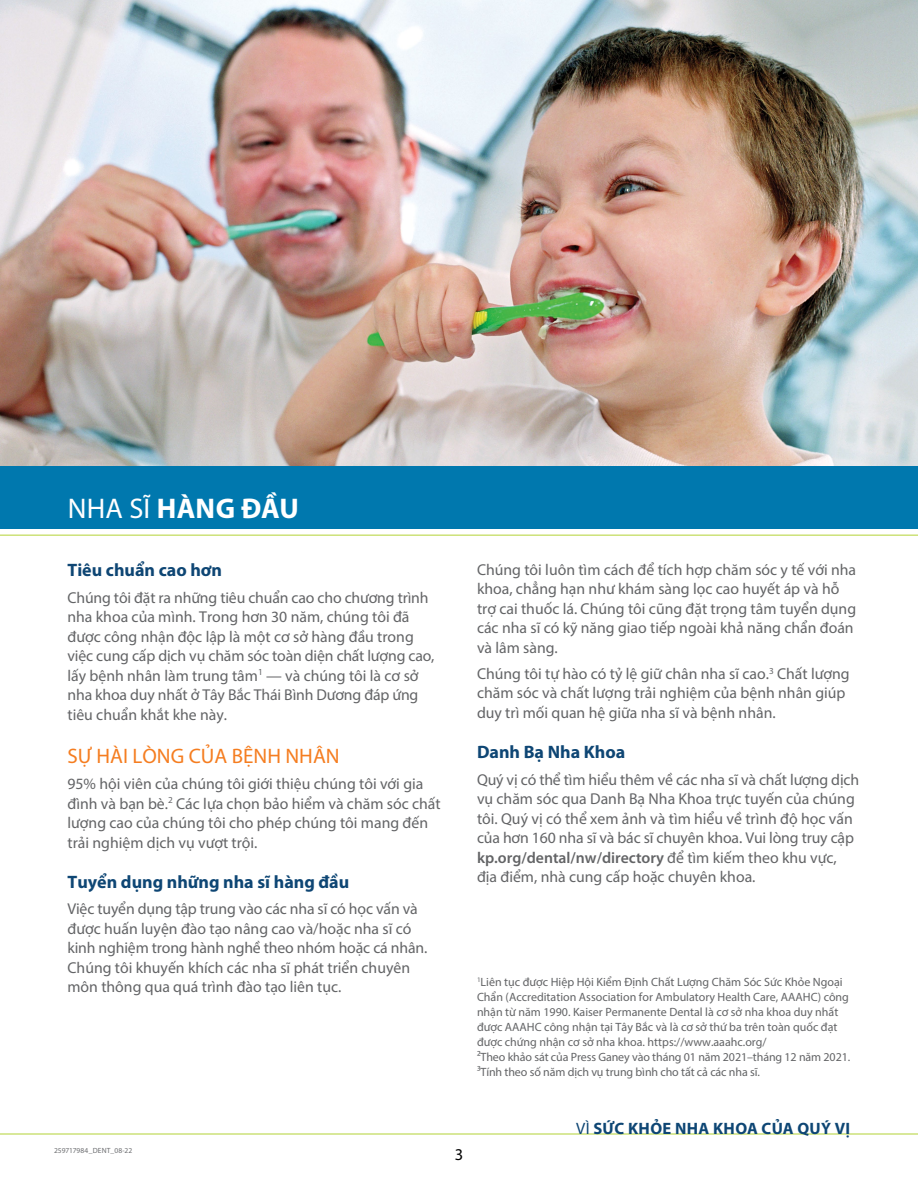
<style>
.page{position:relative;width:918px;height:1188px;background:#fff}
.page>*{position:absolute;margin:0;border:0;box-sizing:border-box;transform-origin:0 0}
.t1{font:700 28.5px "Myriad Pro";letter-spacing:.005em;color:#fff}
.t2{font:21px "Myriad Pro";color:#f57d20}
.t3{font:700 18px "Myriad Pro";color:#0e4674}
.t4{font:700 16.5px "Myriad Pro";letter-spacing:.02em;color:#0e4674}
.t5{font:16.5px "Myriad Pro";color:#000}
.t6{font:15.75px/19.5px "Myriad Pro";color:#636466}
.t7{font:12px/15px "Myriad Pro";color:#636466}
.t8{font:7.5px "Myriad Pro";letter-spacing:.015em;color:#6d6e71}
.s1{font-weight:400}
.s2{font-weight:600}
</style>
<div class="page">
<hr style="left:0;top:1134px;width:918px;height:1px;background:#b3d235">
<img style="left:0;top:0;width:918px;height:467px">
<div style="left:0;top:467px;width:918px;height:62px;background:#0078ae"></div>
<hr style="left:0;top:535px;width:918px;height:1px;background:#b3d235">
<h1 class="t1" style="left:68px;top:490px;width:233px"><span class="s1">NHA SĨ</span> HÀNG ĐẦU</h1>
<p class="t3" style="left:68px;top:558px;width:156px">Tiêu chuẩn cao hơn</p>
<p class="t6" style="left:68px;top:587px;width:368px">Chúng tôi đặt ra những tiêu chuẩn cao cho chương trình nha khoa của mình. Trong hơn 30 năm, chúng tôi đã được công nhận độc lập là một cơ sở hàng đầu trong việc cung cấp dịch vụ chăm sóc toàn diện chất lượng cao, lấy bệnh nhân làm trung tâm<sup>1</sup> — và chúng tôi là cơ sở nha khoa duy nhất ở Tây Bắc Thái Bình Dương đáp ứng tiêu chuẩn khắt khe này.</p>
<h2 class="t2" style="left:68px;top:743px;width:274px">SỰ HÀI LÒNG CỦA BỆNH NHÂN</h2>
<p class="t6" style="left:68px;top:774px;width:375px">95% hội viên của chúng tôi giới thiệu chúng tôi với gia đình và bạn bè.<sup>2</sup> Các lựa chọn bảo hiểm và chăm sóc chất lượng cao của chúng tôi cho phép chúng tôi mang đến trải nghiệm dịch vụ vượt trội.</p>
<p class="t3" style="left:68px;top:870px;width:283px">Tuyển dụng những nha sĩ hàng đầu</p>
<p class="t6" style="left:68px;top:899px;width:361px">Việc tuyển dụng tập trung vào các nha sĩ có học vấn và được huấn luyện đào tạo nâng cao và/hoặc nha sĩ có kinh nghiệm trong hành nghề theo nhóm hoặc cá nhân.<br>Chúng tôi khuyến khích các nha sĩ phát triển chuyên môn thông qua quá trình đào tạo liên tục.</p>
<p class="t6" style="left:477px;top:559px;width:381px">Chúng tôi luôn tìm cách để tích hợp chăm sóc y tế với nha khoa, chẳng hạn như khám sàng lọc cao huyết áp và hỗ trợ cai thuốc lá. Chúng tôi cũng đặt trọng tâm tuyển dụng các nha sĩ có kỹ năng giao tiếp ngoài khả năng chẩn đoán và lâm sàng.</p>
<p class="t6" style="left:477px;top:664px;width:374px">Chúng tôi tự hào có tỷ lệ giữ chân nha sĩ cao.<sup>3</sup> Chất lượng chăm sóc và chất lượng trải nghiệm của bệnh nhân giúp duy trì mối quan hệ giữa nha sĩ và bệnh nhân.</p>
<p class="t3" style="left:477px;top:741px;width:150px">Danh Bạ Nha Khoa</p>
<p class="t6" style="left:477px;top:769px;width:384px">Quý vị có thể tìm hiểu thêm về các nha sĩ và chất lượng dịch vụ chăm sóc qua Danh Bạ Nha Khoa trực tuyến của chúng tôi. Quý vị có thể xem ảnh và tìm hiểu về trình độ học vấn của hơn 160 nha sĩ và bác sĩ chuyên khoa. Vui lòng truy cập <span class="s2">kp.org/dental/nw/directory</span> để tìm kiếm theo khu vực, địa điểm, nhà cung cấp hoặc chuyên khoa.</p>
<p class="t7" style="left:477px;top:975px;width:375px"><sup>1</sup>Liên tục được Hiệp Hội Kiểm Định Chất Lượng Chăm Sóc Sức Khỏe Ngoại Chẩn (Accreditation Association for Ambulatory Health Care, AAAHC) công nhận từ năm 1990. Kaiser Permanente Dental là cơ sở nha khoa duy nhất được AAAHC công nhận tại Tây Bắc và là cơ sở thứ ba trên toàn quốc đạt được chứng nhận cơ sở nha khoa. https://www.aaahc.org/<br>²Theo khảo sát của Press Ganey vào tháng 01 năm 2021–tháng 12 năm 2021.<br>³Tính theo số năm dịch vụ trung bình cho tất cả các nha sĩ.</p>
<p class="t8" style="left:54px;top:1146px;width:80px">259717984_DENT_08-22</p>
<p class="t5" style="left:455px;top:1144px;width:10px">3</p>
<p class="t4" style="left:576px;top:1118px;width:276px"><span class="s1">VÌ</span> SỨC KHỎE NHA KHOA CỦA QUÝ VỊ</p>
</div>
